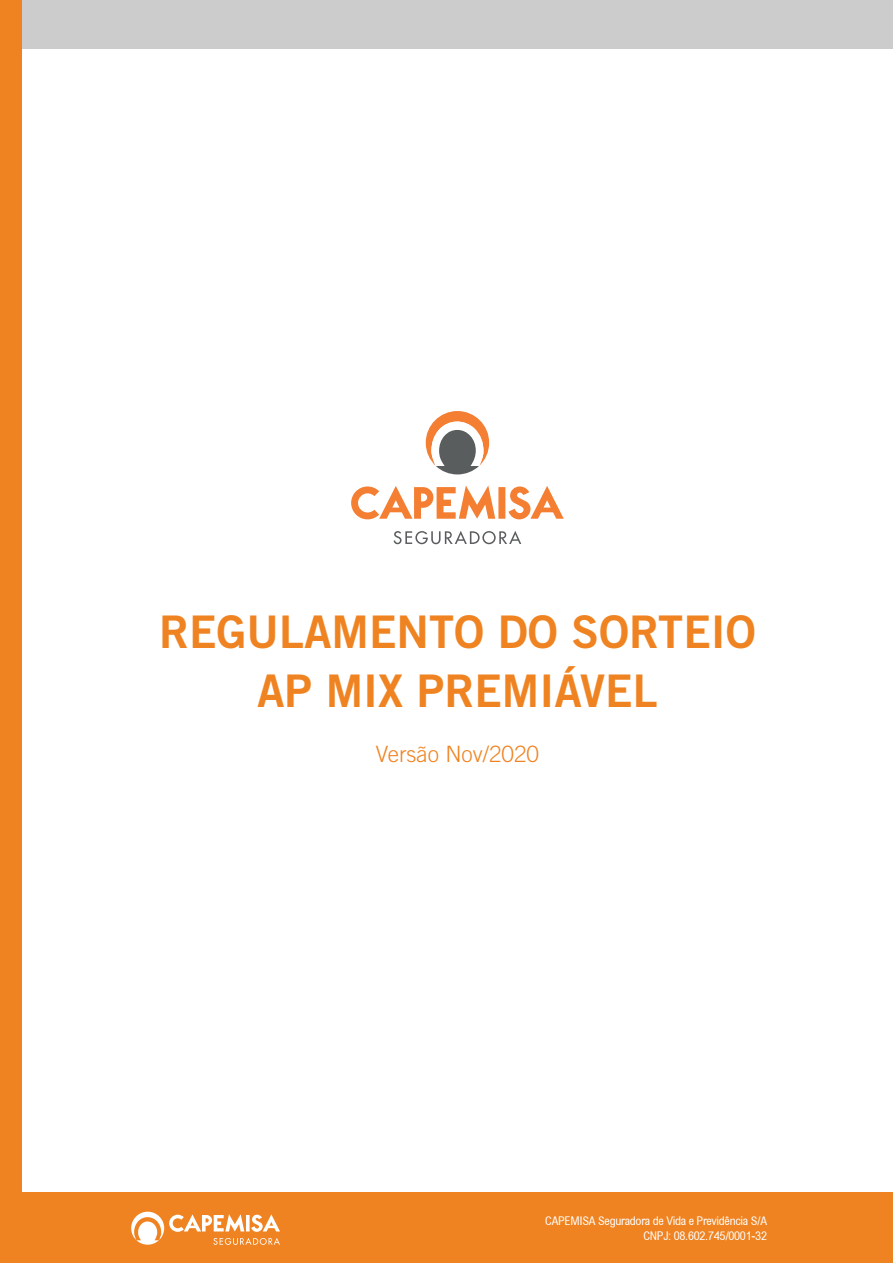
<style>
.page{position:relative;width:893px;height:1263px;background:#fff}
.page>*{position:absolute;margin:0;border:0;box-sizing:border-box;transform-origin:0 0}
.t1{font:45px/58.5px "Trade Gothic LT Std Bd 2";color:#ef8321;text-align:center}
.t2{font:300 22.5px "Trade Gothic LT Std";color:#ef8321}
.t3{font:condensed 12px/15px "Arial";letter-spacing:-.02em;color:#fff;text-align:right}
</style>
<div class="page">
<svg style="left:351px;top:485px;width:213px;height:34px"></svg>
<svg style="left:426px;top:411px;width:63px;height:63px"></svg>
<svg style="left:394px;top:531px;width:127px;height:13px"></svg>
<div style="left:0;top:1193px;width:893px;height:70px;background:#ef8321"></div>
<div style="left:0;top:0;width:893px;height:49px;background:#cbcccb"></div>
<div style="left:0;top:0;width:22px;height:1263px;background:#ef8321"></div>
<svg style="left:131px;top:1212px;width:149px;height:33px"></svg>
<h1 class="t1" style="left:159px;top:602px;width:598px">REGULAMENTO DO SORTEIO<br>AP MIX PREMIÁVEL</h1>
<h2 class="t2" style="left:376px;top:741px;width:165px">Versão Nov/2020</h2>
<p class="t3" style="left:545px;top:1212px;width:223px">CAPEMISA Seguradora de Vida e Previdência S/A<br>CNPJ: 08.602.745/0001-32</p>
</div>
